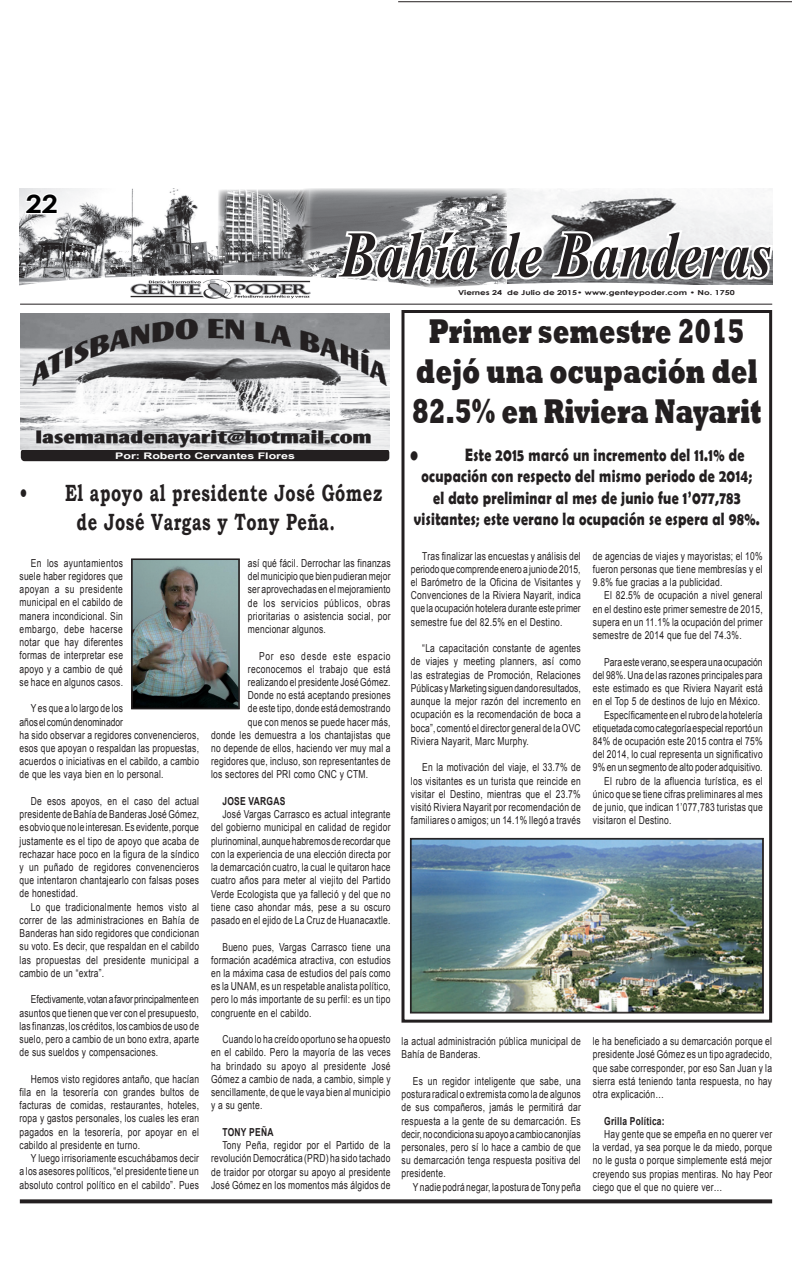
<style>
.page{position:relative;width:792px;height:1276px;background:#fff}
.page>*{position:absolute;margin:0;border:0;box-sizing:border-box;transform-origin:0 0}
.t1{font:italic 700 65.1px "Times New Roman";color:#231f20;scale:.84 1}
.t2{font:800 35.2px/40.2px "Rockwell";color:#231f20;text-align:center;scale:.69 1}
.t3{font:700 25.2px "Century Gothic";color:#000;scale:1.14 1}
.t4{font:700 23.5px/29.4px "Bookman Old Style";letter-spacing:.035em;color:#231f20;text-align:center;scale:.7 1}
.t5{font:700 17.9px "Berlin Sans FB Demi";letter-spacing:.025em;color:#231f20;scale:.78 1}
.t6{font:11px/13.2px "Arial";letter-spacing:.03em;color:#231f20;text-align:justify;scale:.77 1}
.t7{font:11px "Arial";letter-spacing:.005em;color:#231f20;scale:.77 1}
.t8{font:11px "Arial";letter-spacing:.01em;color:#231f20;scale:.77 1}
.t9{font:700 11px "Arial";letter-spacing:.03em;color:#231f20;scale:.77 1}
.t10{font:11px "Arial";letter-spacing:.075em;color:#231f20;scale:.77 1}
.t11{font:700 9px "Arial";color:#fff;scale:1.37 1}
.t12{font:700 6.9px "Century Gothic";color:#231f20;scale:1.3 1}
</style>
<div class="page">
<svg style="left:20px;top:1199px;width:752px;height:4px;background:#373435"></svg>
<hr style="left:398px;top:1px;width:394px;height:1px;background:#231f20">
<div style="left:402px;top:310px;width:370px;height:712px;border:3px solid #231f20"></div>
<svg style="left:19px;top:188px;width:754px;height:135px"></svg>
<div style="left:21px;top:449px;width:368px;height:12px;background:#231f20;border-radius:4px"></div>
<img style="left:21px;top:313px;width:368px;height:137px">
<img style="left:131px;top:558px;width:109px;height:151px">
<div style="left:132px;top:559px;width:107px;height:149px;border:1px solid #231f20"></div>
<img style="left:410px;top:838px;width:354px;height:175px">
<div style="left:411px;top:839px;width:352px;height:173px;border:1px solid #231f20"></div>
<h3 class="t3" style="left:26px;top:185px;width:30px">22</h3>
<h1 class="t1" style="left:340px;top:209px;width:515px">Bahía de Banderas</h1>
<p class="t12" style="left:458px;top:287px;width:214px">Viernes 24 de Julio de 2015• www.genteypoder.com • No. 1750</p>
<h2 class="t2" style="left:412px;top:311px;width:508px">Primer semestre 2015 dejó una ocupación del<br>82.5% en Riviera Nayarit</h2>
<p class="t11" style="left:115px;top:449px;width:133px">Por: Roberto Cervantes Flores</p>
<h3 class="t4" style="left:20px;top:478px;width:519px">• El apoyo al presidente José Gómez de José Vargas y Tony Peña.</h3>
<p class="t6" style="left:20px;top:556px;width:136px;text-indent:11px">En los ayuntamientos suele haber regidores que apoyan a su presidente municipal en el cabildo de manera incondicional. Sin embargo, debe hacerse notar que hay diferentes formas de interpretar ese apoyo y a cambio de qué se hace en algunos casos.</p>
<p class="t6" style="left:20px;top:702px;width:235px;text-align:left;text-indent:11px">Y es que a lo largo de los<br>años el común denominador<br>ha sido observar a regidores convenencieros, esos que apoyan o respaldan las propuestas, acuerdos o iniciativas en el cabildo, a cambio de que les vaya bien en lo personal.</p>
<p class="t6" style="left:20px;top:794px;width:235px;text-indent:11px">De esos apoyos, en el caso del actual presidente de Bahía de Banderas José Gómez, es obvio que no le interesan. Es evidente, porque justamente es el tipo de apoyo que acaba de rechazar hace poco en la figura de la síndico y un puñado de regidores convenencieros que intentaron chantajearlo con falsas poses de honestidad.</p>
<p class="t6" style="left:20px;top:900px;width:235px;text-indent:11px">Lo que tradicionalmente hemos visto al correr de las administraciones en Bahía de Banderas han sido regidores que condicionan su voto. Es decir, que respaldan en el cabildo las propuestas del presidente municipal a cambio de un “extra”.</p>
<p class="t6" style="left:20px;top:993px;width:235px;text-indent:11px">Efectivamente, votan a favor principalmente en asuntos que tienen que ver con el presupuesto, las finanzas, los créditos, los cambios de uso de suelo, pero a cambio de un bono extra, aparte de sus sueldos y compensaciones.</p>
<p class="t6" style="left:20px;top:1072px;width:235px;text-indent:11px">Hemos visto regidores antaño, que hacían fila en la tesorería con grandes bultos de facturas de comidas, restaurantes, hoteles, ropa y gastos personales, los cuales les eran pagados en la tesorería, por apoyar en el cabildo al presidente en turno.</p>
<p class="t6" style="left:20px;top:1151px;width:235px;text-indent:11px">Y luego irrisoriamente escuchábamos decir a los asesores políticos, “el presidente tiene un absoluto control político en el cabildo”. Pues</p>
<p class="t6" style="left:248px;top:556px;width:187px">así qué fácil. Derrochar las finanzas del municipio que bien pudieran mejor ser aprovechadas en el mejoramiento de los servicios públicos, obras prioritarias o asistencia social, por mencionar algunos.</p>
<p class="t10" style="left:259px;top:648px;width:172px">Por eso desde este espacio</p>
<p class="t6" style="left:248px;top:662px;width:187px">reconocemos el trabajo que está</p>
<p class="t6" style="left:248px;top:675px;width:187px">realizando el presidente José Gómez.</p>
<p class="t6" style="left:248px;top:689px;width:187px">Donde no está aceptando presiones</p>
<p class="t6" style="left:248px;top:702px;width:187px">de este tipo, donde está demostrando</p>
<p class="t6" style="left:248px;top:715px;width:187px">que con menos se puede hacer más,</p>
<p class="t6" style="left:211px;top:728px;width:235px">donde les demuestra a los chantajistas que</p>
<p class="t6" style="left:211px;top:741px;width:235px">no depende de ellos, haciendo ver muy mal a</p>
<p class="t6" style="left:211px;top:755px;width:235px">regidores que, incluso, son representantes de</p>
<p class="t6" style="left:211px;top:768px;width:205px">los sectores del PRI como CNC y CTM.</p>
<p class="t9" style="left:222px;top:794px;width:83px">JOSE VARGAS</p>
<p class="t6" style="left:211px;top:808px;width:235px;text-indent:11px">José Vargas Carrasco es actual integrante del gobierno municipal en calidad de regidor plurinominal, aunque habremos de recordar que con la experiencia de una elección directa por la demarcación cuatro, la cual le quitaron hace cuatro años para meter al viejito del Partido Verde Ecologista que ya falleció y del que no tiene caso ahondar más, pese a su oscuro pasado en el ejido de La Cruz de Huanacaxtle.</p>
<p class="t6" style="left:211px;top:940px;width:235px;text-indent:11px">Bueno pues, Vargas Carrasco tiene una formación académica atractiva, con estudios en la máxima casa de estudios del país como es la UNAM, es un respetable analista político, pero lo más importante de su perfil: es un tipo congruente en el cabildo.</p>
<p class="t6" style="left:211px;top:1033px;width:235px;text-indent:11px">Cuando lo ha creído oportuno se ha opuesto en el cabildo. Pero la mayoría de las veces ha brindado su apoyo al presidente José Gómez a cambio de nada, a cambio, simple y sencillamente, de que le vaya bien al municipio y a su gente.</p>
<p class="t9" style="left:222px;top:1124px;width:68px">TONY PEÑA</p>
<p class="t6" style="left:211px;top:1138px;width:235px;text-indent:11px">Tony Peña, regidor por el Partido de la revolución Democrática (PRD) ha sido tachado de traidor por otorgar su apoyo al presidente José Gómez en los momentos más álgidos de</p>
<h3 class="t5" style="left:410px;top:444px;width:12px">•</h3>
<h3 class="t5" style="left:465px;top:444px;width:359px">Este 2015 marcó un incremento del 11.1% de</h3>
<h3 class="t5" style="left:422px;top:466px;width:425px">ocupación con respecto del mismo periodo de 2014;</h3>
<h3 class="t5" style="left:433px;top:487px;width:396px">el dato preliminar al mes de junio fue 1’077,783</h3>
<h3 class="t5" style="left:414px;top:509px;width:445px">visitantes; este verano la ocupación se espera al 98%.</h3>
<p class="t6" style="left:411px;top:549px;width:222px;text-indent:11px">Tras finalizar las encuestas y análisis del periodo que comprende enero a junio de 2015, el Barómetro de la Oficina de Visitantes y Convenciones de la Riviera Nayarit, indica que la ocupación hotelera durante este primer semestre fue del 82.5% en el Destino.</p>
<p class="t6" style="left:411px;top:642px;width:222px;text-indent:11px">“La capacitación constante de agentes de viajes y meeting planners, así como las estrategias de Promoción, Relaciones Públicas y Marketing siguen dando resultados, aunque la mejor razón del incremento en ocupación es la recomendación de boca a boca”, comentó el director general de la OVC Riviera Nayarit, Marc Murphy.</p>
<p class="t6" style="left:411px;top:761px;width:222px;text-indent:11px">En la motivación del viaje, el 33.7% de los visitantes es un turista que reincide en visitar el Destino, mientras que el 23.7% visitó Riviera Nayarit por recomendación de familiares o amigos; un 14.1% llegó a través</p>
<p class="t6" style="left:593px;top:549px;width:222px">de agencias de viajes y mayoristas; el 10% fueron personas que tiene membresías y el 9.8% fue gracias a la publicidad.</p>
<p class="t6" style="left:593px;top:589px;width:222px;text-indent:11px">El 82.5% de ocupación a nivel general en el destino este primer semestre de 2015, supera en un 11.1% la ocupación del primer semestre de 2014 que fue del 74.3%.</p>
<p class="t7" style="left:604px;top:654px;width:207px">Para este verano, se espera una ocupación</p>
<p class="t6" style="left:593px;top:668px;width:222px">del 98%. Una de las razones principales para</p>
<p class="t6" style="left:593px;top:681px;width:222px">este estimado es que Riviera Nayarit está</p>
<p class="t6" style="left:593px;top:695px;width:219px">en el Top 5 de destinos de lujo en México.</p>
<p class="t8" style="left:604px;top:707px;width:207px">Específicamente en el rubro de la hotelería</p>
<p class="t7" style="left:593px;top:720px;width:222px">etiquetada como categoría especial reportó un</p>
<p class="t6" style="left:593px;top:734px;width:222px">84% de ocupación este 2015 contra el 75%</p>
<p class="t6" style="left:593px;top:748px;width:222px">del 2014, lo cual representa un significativo</p>
<p class="t6" style="left:593px;top:761px;width:222px">9% en un segmento de alto poder adquisitivo.</p>
<p class="t6" style="left:604px;top:774px;width:207px">El rubro de la afluencia turística, es el</p>
<p class="t6" style="left:593px;top:787px;width:222px">único que se tiene cifras preliminares al mes</p>
<p class="t6" style="left:593px;top:800px;width:222px">de junio, que indican 1’077,783 turistas que</p>
<p class="t6" style="left:593px;top:814px;width:104px">visitaron el Destino.</p>
<p class="t6" style="left:402px;top:1035px;width:234px">la actual administración pública municipal de<br>Bahía de Banderas.</p>
<p class="t6" style="left:402px;top:1074px;width:234px;text-indent:11px">Es un regidor inteligente que sabe, una postura radical o extremista como la de algunos de sus compañeros, jamás le permitirá dar respuesta a la gente de su demarcación. Es decir, no condiciona su apoyo a cambio canonjías personales, pero sí lo hace a cambio de que su demarcación tenga respuesta positiva del presidente.</p>
<p class="t6" style="left:413px;top:1180px;width:219px">Y nadie podrá negar, la postura de Tony peña</p>
<p class="t6" style="left:593px;top:1035px;width:234px">le ha beneficiado a su demarcación porque el presidente José Gómez es un tipo agradecido, que sabe corresponder, por eso San Juan y la sierra está teniendo tanta respuesta, no hay otra explicación…</p>
<p class="t9" style="left:604px;top:1113px;width:80px">Grilla Política:</p>
<p class="t6" style="left:593px;top:1127px;width:234px;text-indent:11px">Hay gente que se empeña en no querer ver la verdad, ya sea porque le da miedo, porque no le gusta o porque simplemente está mejor creyendo sus propias mentiras. No hay Peor ciego que el que no quiere ver…</p>
</div>
